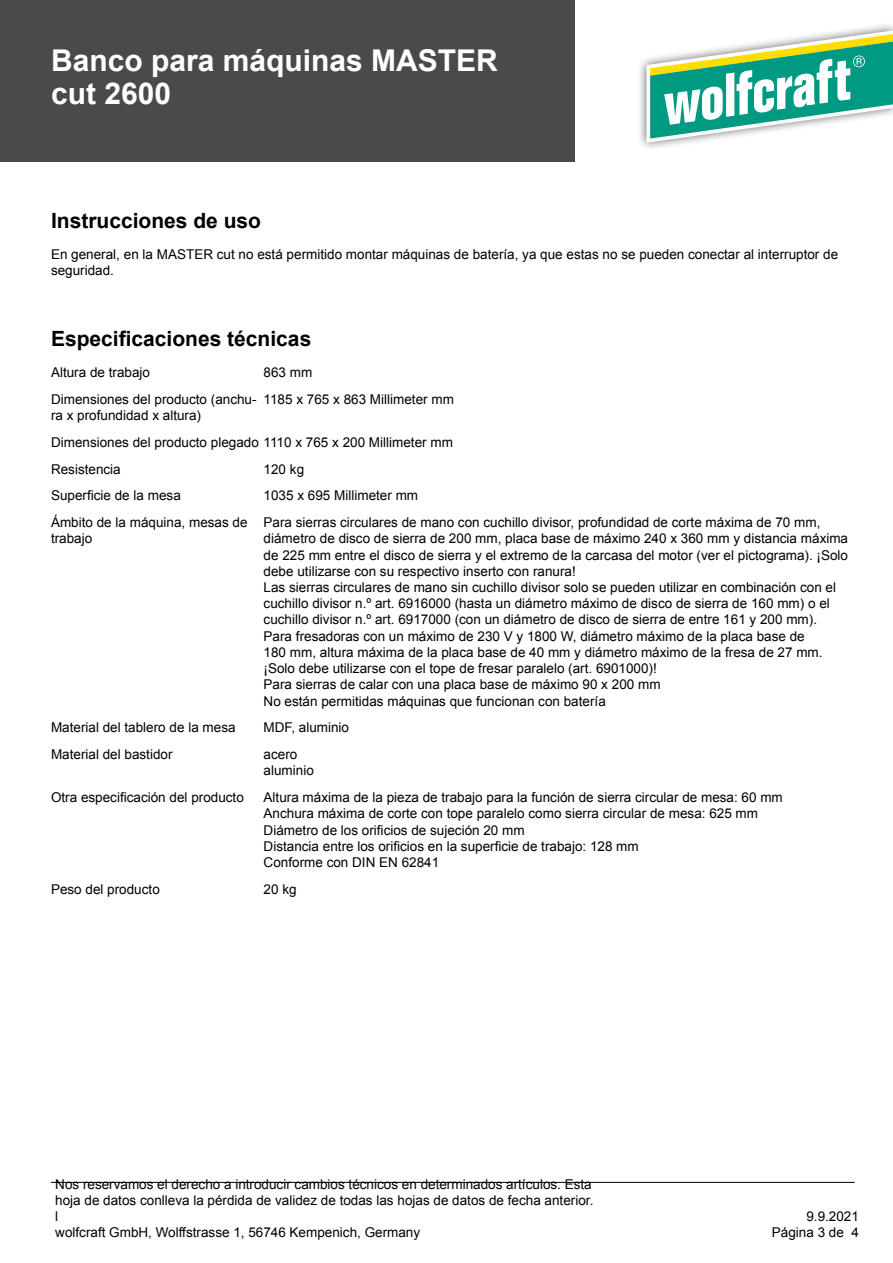
<style>
.page{position:relative;width:893px;height:1263px;background:#fff}
.page>*{position:absolute;margin:0;border:0;box-sizing:border-box;transform-origin:0 0}
.t1{font:700 30px/33px "Arial";color:#fff}
.t2{font:700 21px "Arial";color:#000}
.t3{font:13.5px/16.2px "Arial";color:#000}
</style>
<div class="page">
<div style="left:0;top:0;width:574px;height:162px;background:#4a4a49"></div>
<hr style="left:51px;top:1182px;width:804px;height:1px;background:#000">
<div style="left:637px;top:22px;width:256px;height:130px;background:#000;opacity:.6"></div>
<svg style="left:646px;top:30px;width:247px;height:113px"></svg>
<h1 class="t1" style="left:51px;top:45px;width:448px">Banco para máquinas MASTER cut 2600</h1>
<h2 class="t2" style="left:51px;top:207px;width:212px">Instrucciones de uso</h2>
<p class="t3" style="left:51px;top:246px;width:789px">En general, en la MASTER cut no está permitido montar máquinas de batería, ya que estas no se pueden conectar al interruptor de seguridad.</p>
<h2 class="t2" style="left:51px;top:324px;width:262px">Especificaciones técnicas</h2>
<p class="t3" style="left:51px;top:364px;width:101px">Altura de trabajo</p>
<p class="t3" style="left:264px;top:364px;width:50px">863 mm</p>
<p class="t3" style="left:51px;top:391px;width:207px">Dimensiones del producto (anchu&shy;ra x profundidad x altura)</p>
<p class="t3" style="left:264px;top:391px;width:192px">1185 x 765 x 863 Millimeter mm</p>
<p class="t3" style="left:51px;top:429px;width:403px;line-height:26.8px">Dimensiones del producto plegado 1110 x 765 x 200 Millimeter mm<br>Resistencia</p>
<p class="t3" style="left:264px;top:461px;width:42px">120 kg</p>
<p class="t3" style="left:51px;top:488px;width:131px">Superficie de la mesa</p>
<p class="t3" style="left:264px;top:488px;width:156px">1035 x 695 Millimeter mm</p>
<p class="t3" style="left:51px;top:515px;width:198px">Ámbito de la máquina, mesas de trabajo</p>
<p class="t3" style="left:264px;top:515px;width:586px">Para sierras circulares de mano con cuchillo divisor, profundidad de corte máxima de 70 mm, diámetro de disco de sierra de 200 mm, placa base de máximo 240 x 360 mm y distancia máxima de 225 mm entre el disco de sierra y el extremo de la carcasa del motor (ver el pictograma). ¡Solo debe utilizarse con su respectivo inserto con ranura!<br>Las sierras circulares de mano sin cuchillo divisor solo se pueden utilizar en combinación con el cuchillo divisor n.º art. 6916000 (hasta un diámetro máximo de disco de sierra de 160 mm) o el cuchillo divisor n.º art. 6917000 (con un diámetro de disco de sierra de entre 161 y 200 mm).<br>Para fresadoras con un máximo de 230 V y 1800 W, diámetro máximo de la placa base de<br>180 mm, altura máxima de la placa base de 40 mm y diámetro máximo de la fresa de 27 mm. ¡Solo debe utilizarse con el tope de fresar paralelo (art. 6901000)!<br>Para sierras de calar con una placa base de máximo 90 x 200 mm<br>No están permitidas máquinas que funcionan con batería</p>
<p class="t3" style="left:51px;top:720px;width:186px">Material del tablero de la mesa</p>
<p class="t3" style="left:264px;top:720px;width:87px">MDF, aluminio</p>
<p class="t3" style="left:51px;top:746px;width:123px">Material del bastidor</p>
<p class="t3" style="left:264px;top:746px;width:52px">acero aluminio</p>
<p class="t3" style="left:51px;top:789px;width:194px">Otra especificación del producto</p>
<p class="t3" style="left:264px;top:789px;width:521px">Altura máxima de la pieza de trabajo para la función de sierra circular de mesa: 60 mm Anchura máxima de corte con tope paralelo como sierra circular de mesa: 625 mm Diámetro de los orificios de sujeción 20 mm<br>Distancia entre los orificios en la superficie de trabajo: 128 mm<br>Conforme con DIN EN 62841</p>
<p class="t3" style="left:51px;top:881px;width:110px">Peso del producto</p>
<p class="t3" style="left:264px;top:881px;width:35px">20 kg</p>
<p class="t3" style="left:55px;top:1176px;width:540px">Nos reservamos el derecho a introducir cambios técnicos en determinados artículos. Esta hoja de datos conlleva la pérdida de validez de todas las hojas de datos de fecha anterior. l<br>wolfcraft GmbH, Wolffstrasse 1, 56746 Kempenich, Germany</p>
<p class="t3" style="left:772px;top:1208px;width:89px;text-align:right">9.9.2021<br>Página 3 de 4</p>
</div>
